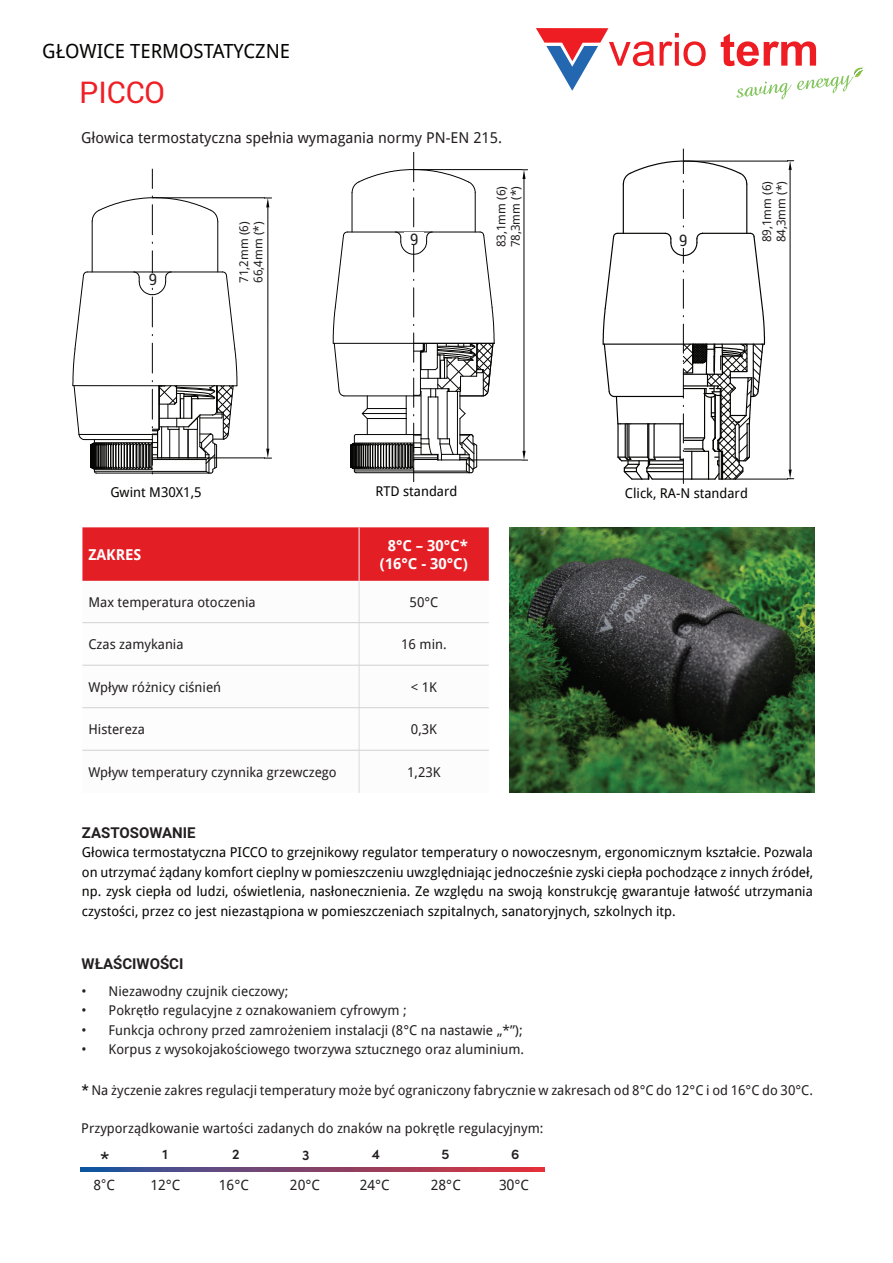
<style>
.page{position:relative;width:893px;height:1263px;background:#fff}
.page>*{position:absolute;margin:0;border:0;box-sizing:border-box;transform-origin:0 0}
.t1{font:30px "Roboto";letter-spacing:-.005em;color:#ee2026}
.t2{font:600 21.15px "Sofia Pro";color:#231f20}
.t3{font:19.5px "Droid Sans";color:#040503}
.t4{font:15.9px "Roboto";color:#231f20;scale:.94 1}
.t5{font:15px "Droid Sans";color:#231f20}
.t6{font:700 15px/18px "Droid Sans";color:#fff;text-align:center}
.t7{font:700 15px "Roboto";color:#231f20}
.t8{font:14.1px "Droid Sans";color:#231f20}
.t9{font:600 14.1px "Sofia Pro";color:#231f20}
.t10{font:13.95px "Droid Sans";color:#231f20}
.t11{font:13.5px "Droid Sans";color:#231f20}
.t12{font:13.5px/19.5px "Droid Sans";color:#040503;text-align:justify}
.t13{font:12px/14.4px "Droid Sans";color:#231f20}
.s1{font-family:"Roboto";font-weight:700;font-size:15px}
.s2{font-size:12px}
.s3{font-size:14.1px}
.s4{font-size:14.55px}
</style>
<div class="page">
<div style="left:82px;top:527px;width:407px;height:54px;background:#e41e25"></div>
<svg style="left:83px;top:623px;width:406px;height:127px"></svg>
<hr style="left:359px;top:527px;width:1px;height:54px;background:#f3f4f5">
<hr style="left:359px;top:581px;width:1px;height:41px;background:#dbdadc">
<hr style="left:359px;top:623px;width:1px;height:42px;background:#dbdadc">
<hr style="left:359px;top:665px;width:1px;height:42px;background:#dbdadc">
<hr style="left:359px;top:708px;width:1px;height:42px;background:#dbdadc">
<hr style="left:359px;top:750px;width:1px;height:43px;background:#dbdadc">
<hr style="left:82px;top:622px;width:277px;height:1px;background:#d1d1d3">
<hr style="left:359px;top:622px;width:130px;height:1px;background:#d1d1d3">
<hr style="left:82px;top:665px;width:277px;height:1px;background:#d1d1d3">
<hr style="left:359px;top:665px;width:130px;height:1px;background:#d1d1d3">
<hr style="left:82px;top:707px;width:277px;height:1px;background:#d1d1d3">
<hr style="left:359px;top:707px;width:130px;height:1px;background:#d1d1d3">
<hr style="left:82px;top:750px;width:277px;height:1px;background:#d1d1d3">
<hr style="left:359px;top:750px;width:130px;height:1px;background:#d1d1d3">
<svg style="left:152px;top:169px;width:1px;height:19px"></svg>
<hr style="left:152px;top:205px;width:1px;height:30px;background:#040503">
<hr style="left:152px;top:251px;width:1px;height:30px;background:#040503">
<hr style="left:217px;top:221px;width:1px;height:51px;background:#040503">
<svg style="left:91px;top:196px;width:127px;height:26px"></svg>
<hr style="left:92px;top:221px;width:1px;height:51px;background:#040503">
<svg style="left:72px;top:271px;width:166px;height:203px"></svg>
<hr style="left:152px;top:198px;width:113px;height:1px;background:#040503">
<hr style="left:209px;top:458px;width:56px;height:1px;background:#040503">
<svg style="left:265px;top:197px;width:7px;height:262px"></svg>
<div style="left:143px;top:273px;width:20px;height:12px;background:#fff"></div>
<hr style="left:413px;top:152px;width:1px;height:30px;background:#040503">
<svg style="left:333px;top:169px;width:162px;height:313px"></svg>
<hr style="left:414px;top:169px;width:107px;height:1px;background:#040503">
<hr style="left:460px;top:460px;width:61px;height:1px;background:#040503">
<svg style="left:522px;top:169px;width:6px;height:292px"></svg>
<div style="left:404px;top:233px;width:20px;height:12px;background:#fff"></div>
<hr style="left:735px;top:479px;width:52px;height:1px;background:#040503">
<hr style="left:683px;top:161px;width:104px;height:1px;background:#040503">
<hr style="left:683px;top:189px;width:1px;height:30px;background:#040503">
<svg style="left:603px;top:226px;width:163px;height:257px"></svg>
<hr style="left:746px;top:184px;width:1px;height:49px;background:#040503">
<svg style="left:622px;top:149px;width:126px;height:36px"></svg>
<hr style="left:623px;top:184px;width:1px;height:49px;background:#040503">
<div style="left:674px;top:233px;width:19px;height:15px;background:#fff"></div>
<svg style="left:787px;top:160px;width:8px;height:320px"></svg>
<img style="left:509px;top:527px;width:305px;height:265px">
<div style="left:765px;top:392px;width:17px;height:28px;background:#fff"></div>
<div style="left:250px;top:309px;width:17px;height:32px;background:#fff"></div>
<div style="left:771px;top:306px;width:17px;height:32px;background:#fff"></div>
<img style="left:81px;top:1167px;width:463px;height:4px">
<svg style="left:721px;top:34px;width:144px;height:65px"></svg>
<svg style="left:536px;top:28px;width:170px;height:63px"></svg>
<h3 class="t3" style="left:42px;top:37px;width:249px">GŁOWICE TERMOSTATYCZNE</h3>
<h1 class="t1" style="left:80px;top:72px;width:87px">PICCO</h1>
<p class="t5" style="left:81px;top:128px;width:422px">Głowica termostatyczna spełnia wymagania normy PN-EN 215.</p>
<p class="t4" style="left:149px;top:268px;width:10px">9</p>
<p class="t13" style="left:236px;top:283px;width:63px;rotate:-90deg">71,2mm (6)<br>66,4mm (*)</p>
<p class="t4" style="left:410px;top:228px;width:10px">9</p>
<p class="t13" style="left:494px;top:247px;width:63px;rotate:-90deg">83,1mm (6)<br>78,3mm (*)</p>
<p class="t4" style="left:679px;top:229px;width:10px">9</p>
<p class="t13" style="left:759px;top:242px;width:63px;rotate:-90deg">89,1mm (6)<br>84,3mm (*)</p>
<p class="t12" style="left:110px;top:482px;width:93px">Gwint M30X1,5</p>
<p class="t12" style="left:376px;top:481px;width:83px">RTD standard</p>
<p class="t12" style="left:625px;top:483px;width:124px">Click, RA-N standard</p>
<p class="t6" style="left:88px;top:545px;width:55px">ZAKRES</p>
<p class="t6" style="left:380px;top:536px;width:90px">8°C – 30°C* (16°C - 30°C)</p>
<p class="t11" style="left:88px;top:592px;width:169px">Max temperatura otoczenia</p>
<p class="t11" style="left:410px;top:592px;width:30px">50°C</p>
<p class="t11" style="left:88px;top:635px;width:97px">Czas zamykania</p>
<p class="t11" style="left:401px;top:635px;width:47px">16 min.</p>
<p class="t11" style="left:88px;top:677px;width:134px">Wpływ różnicy ciśnień</p>
<p class="t11" style="left:411px;top:677px;width:28px">&lt; 1K</p>
<p class="t11" style="left:88px;top:720px;width:58px">Histereza</p>
<p class="t11" style="left:411px;top:720px;width:28px">0,3K</p>
<p class="t11" style="left:88px;top:762px;width:250px">Wpływ temperatury czynnika grzewczego</p>
<p class="t11" style="left:407px;top:762px;width:35px">1,23K</p>
<p class="t7" style="left:82px;top:822px;width:115px">ZASTOSOWANIE</p>
<p class="t12" style="left:82px;top:842px;width:733px">Głowica termostatyczna PICCO to grzejnikowy regulator temperatury o nowoczesnym, ergonomicznym kształcie. Pozwala on utrzymać żądany komfort cieplny w pomieszczeniu uwzględniając jednocześnie zyski ciepła pochodzące z innych źródeł, np. zysk ciepła od ludzi, oświetlenia, nasłonecznienia. Ze względu na swoją konstrukcję gwarantuje łatwość utrzymania czystości, przez co jest niezastąpiona w pomieszczeniach szpitalnych, sanatoryjnych, szkolnych itp.</p>
<p class="t7" style="left:82px;top:953px;width:103px">WŁAŚCIWOŚCI</p>
<p class="t11" style="left:82px;top:981px;width:208px">• Niezawodny czujnik cieczowy;</p>
<p class="t11" style="left:82px;top:1001px;width:327px">• Pokrętło regulacyjne z oznakowaniem cyfrowym ;</p>
<p class="t11" style="left:82px;top:1020px;width:443px">• Funkcja ochrony przed zamrożeniem instalacji (8°C na nastawie „*”);</p>
<p class="t11" style="left:82px;top:1040px;width:444px">• Korpus z wysokojakościowego tworzywa sztucznego oraz aluminium.</p>
<p class="t11" style="left:82px;top:1080px;width:732px"><span class="s1">*</span> Na życzenie zakres regulacji temperatury może być ograniczony fabrycznie w zakresach od 8°C do 12°C i od 16°C do 30°C.</p>
<p class="t11" style="left:81px;top:1119px;width:464px">Przyporządkowanie wartości zadanych do znaków na pokrętle regulacyjnym:</p>
<h2 class="t2" style="left:100px;top:1143px;width:12px">*</h2>
<p class="t10" style="left:93px;top:1175px;width:23px">8<span class="s2">°</span><span class="s3">C</span></p>
<p class="t9" style="left:163px;top:1143px;width:7px">1</p>
<p class="t8" style="left:150px;top:1175px;width:32px">12°C</p>
<p class="t9" style="left:232px;top:1143px;width:9px">2</p>
<p class="t8" style="left:219px;top:1175px;width:32px">16°C</p>
<p class="t9" style="left:302px;top:1144px;width:9px">3</p>
<p class="t8" style="left:290px;top:1175px;width:32px">20°C</p>
<p class="t9" style="left:372px;top:1143px;width:10px">4</p>
<p class="t8" style="left:360px;top:1175px;width:32px">24°C</p>
<p class="t9" style="left:441px;top:1143px;width:9px">5</p>
<p class="t8" style="left:431px;top:1175px;width:32px">28°C</p>
<p class="t9" style="left:511px;top:1143px;width:10px">6</p>
<p class="t8" style="left:499px;top:1175px;width:32px">32°<span class="s4">0</span> C</p>
</div>
